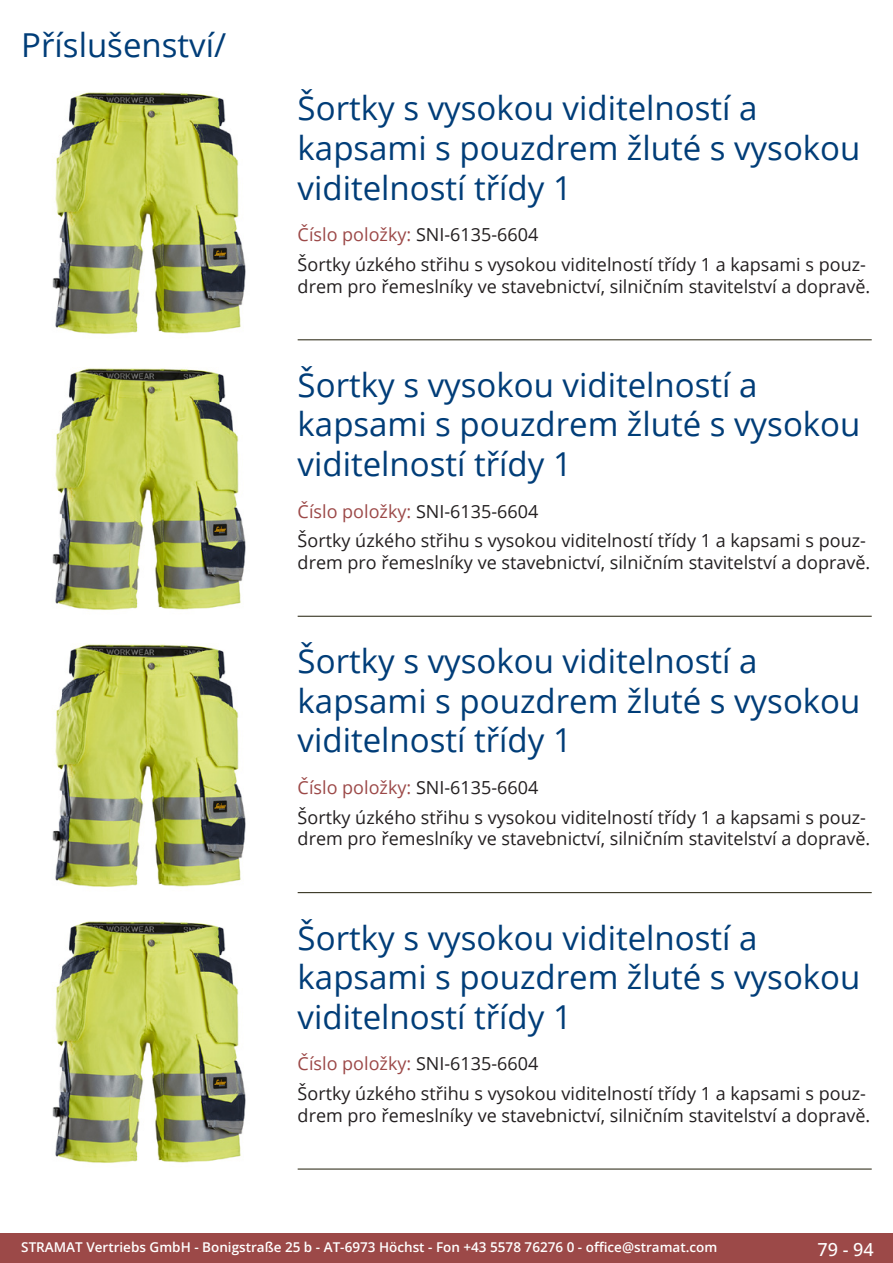
<style>
.page{position:relative;width:893px;height:1263px;background:#fff}
.page>*{position:absolute;margin:0;border:0;box-sizing:border-box;transform-origin:0 0}
.Produkttitel{font:33px/39.6px "Open Sans";color:#003d78}
.RastTitel{font:33px "Open Sans";color:#003d78}
.Beschreibung_Text{font:18px/21.6px "Open Sans";color:#231f20}
.TechDaten_Überschrif{font:18px "Open Sans";color:#9c4948}
.t1{font:500 18px "Open Sans";color:#fff}
.t2{font:600 13.5px "Open Sans";color:#fff}
.s1{color:#231f20}
</style>
<div class="page">
<div style="left:0;top:1233px;width:893px;height:30px;background:#9c4948"></div>
<hr style="left:298px;top:340px;width:574px;height:1px;background:#201d08">
<hr style="left:298px;top:616px;width:574px;height:1px;background:#201d08">
<hr style="left:298px;top:892px;width:574px;height:1px;background:#201d08">
<hr style="left:298px;top:1169px;width:574px;height:1px;background:#201d08">
<img style="left:52px;top:92px;width:194px;height:242px">
<img style="left:52px;top:368px;width:194px;height:242px">
<img style="left:52px;top:644px;width:194px;height:243px">
<img style="left:52px;top:921px;width:194px;height:242px">
<p class="RastTitel" style="left:21px;top:22px;width:206px">Příslušenství/</p>
<p class="Produkttitel" style="left:298px;top:88px;width:564px">Šortky s vysokou viditelností a kapsami s pouzdrem žluté s vysokou viditelností třídy 1</p>
<p class="TechDaten_Überschrif" style="left:298px;top:222px;width:242px">Číslo položky: <span class="s1">SNI-6135-6604</span></p>
<p class="Beschreibung_Text" style="left:298px;top:253px;width:574px">Šortky úzkého střihu s vysokou viditelností třídy 1 a kapsami s pouz&shy;drem pro řemeslníky ve stavebnictví, silničním stavitelství a dopravě.</p>
<p class="Produkttitel" style="left:298px;top:364px;width:564px">Šortky s vysokou viditelností a kapsami s pouzdrem žluté s vysokou viditelností třídy 1</p>
<p class="TechDaten_Überschrif" style="left:298px;top:499px;width:242px">Číslo položky: <span class="s1">SNI-6135-6604</span></p>
<p class="Beschreibung_Text" style="left:298px;top:530px;width:574px">Šortky úzkého střihu s vysokou viditelností třídy 1 a kapsami s pouz&shy;drem pro řemeslníky ve stavebnictví, silničním stavitelství a dopravě.</p>
<p class="Produkttitel" style="left:298px;top:640px;width:564px">Šortky s vysokou viditelností a kapsami s pouzdrem žluté s vysokou viditelností třídy 1</p>
<p class="TechDaten_Überschrif" style="left:298px;top:775px;width:242px">Číslo položky: <span class="s1">SNI-6135-6604</span></p>
<p class="Beschreibung_Text" style="left:298px;top:806px;width:574px">Šortky úzkého střihu s vysokou viditelností třídy 1 a kapsami s pouz&shy;drem pro řemeslníky ve stavebnictví, silničním stavitelství a dopravě.</p>
<p class="Produkttitel" style="left:298px;top:917px;width:564px">Šortky s vysokou viditelností a kapsami s pouzdrem žluté s vysokou viditelností třídy 1</p>
<p class="TechDaten_Überschrif" style="left:298px;top:1051px;width:242px">Číslo položky: <span class="s1">SNI-6135-6604</span></p>
<p class="Beschreibung_Text" style="left:298px;top:1082px;width:574px">Šortky úzkého střihu s vysokou viditelností třídy 1 a kapsami s pouz&shy;drem pro řemeslníky ve stavebnictví, silničním stavitelství a dopravě.</p>
<p class="t2" style="left:21px;top:1238px;width:698px">STRAMAT Vertriebs GmbH - Bonigstraße 25 b - AT-6973 Höchst - Fon +43 5578 76276 0 - office@stramat.com</p>
<p class="t1" style="left:817px;top:1237px;width:58px">79 - 94</p>
</div>
